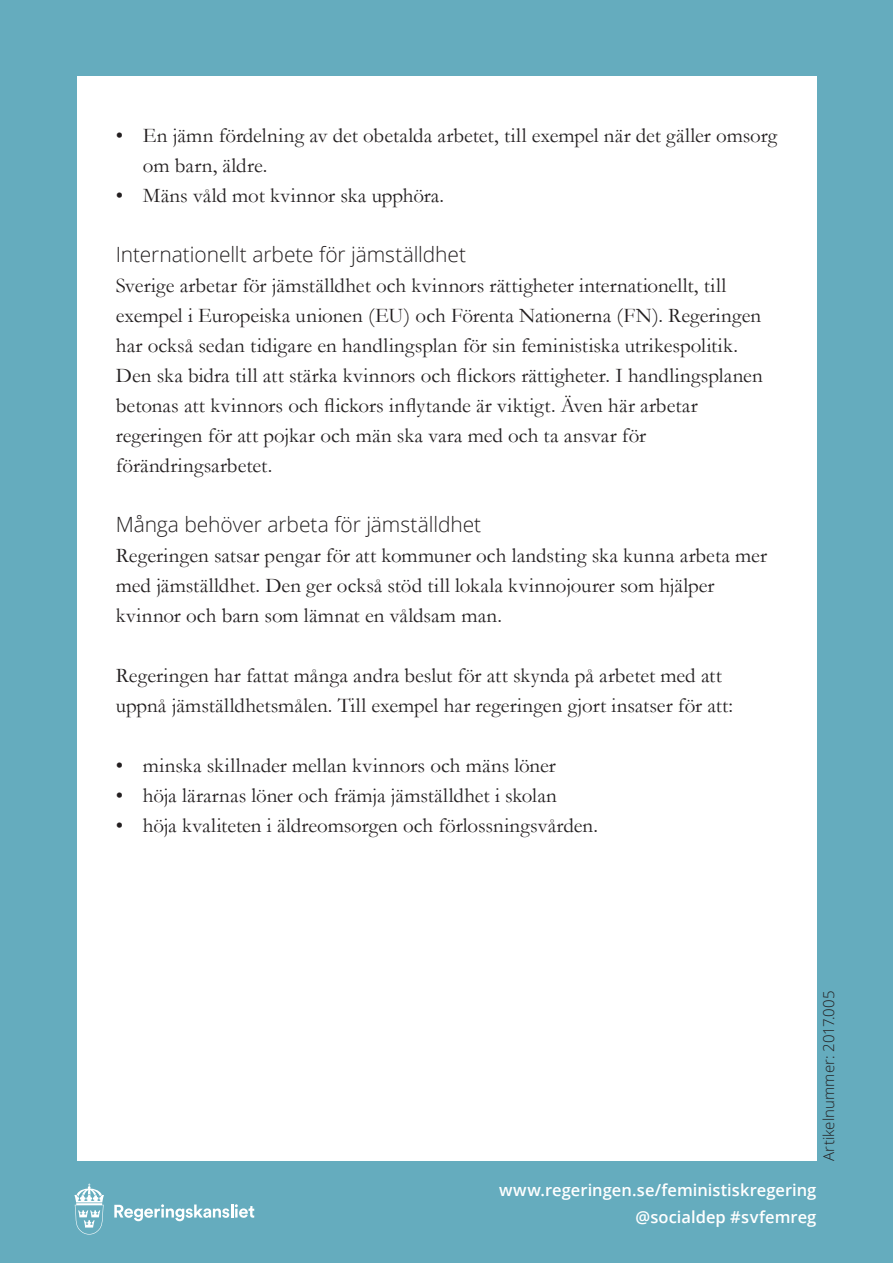
<style>
.page{position:relative;width:893px;height:1263px;background:#65acbe}
.page>*{position:absolute;margin:0;border:0;box-sizing:border-box;transform-origin:0 0}
.t1{font:21px/30px "Garamond";color:#231f20}
._6_informationstext{font:600 16.5px "Open Sans";letter-spacing:.005em;color:#fff}
._6_informationstext-2{font:300 15px "Open Sans";letter-spacing:.005em;color:#231f20}
.s1{font-family:"Open Sans";font-weight:300}
</style>
<div class="page">
<div style="left:77px;top:77px;width:739px;height:1084px;background:#fff"></div>
<svg style="left:74px;top:1183px;width:30px;height:51px"></svg>
<svg style="left:114px;top:1204px;width:140px;height:17px"></svg>
<p class="t1" style="left:143px;top:119px;width:636px;text-indent:-27px">• En jämn fördelning av det obetalda arbetet, till exempel när det gäller omsorg om barn, äldre.</p>
<p class="t1" style="left:116px;top:179px;width:330px">• Mäns våld mot kvinnor ska upphöra.</p>
<p class="t1" style="left:116px;top:239px;width:648px"><span class="s1">Internationellt arbete för jämställdhet<br></span>Sverige arbetar för jämställdhet och kvinnors rättigheter internationellt, till exempel i Europeiska unionen (EU) och Förenta Nationerna (FN). Regeringen har också sedan tidigare en handlingsplan för sin feministiska utrikespolitik.<br>Den ska bidra till att stärka kvinnors och flickors rättigheter. I handlingsplanen betonas att kvinnors och flickors inflytande är viktigt. Även här arbetar regeringen för att pojkar och män ska vara med och ta ansvar för förändringsarbetet.</p>
<p class="t1" style="left:116px;top:509px;width:653px"><span class="s1">Många behöver arbeta för jämställdhet<br></span>Regeringen satsar pengar för att kommuner och landsting ska kunna arbeta mer med jämställdhet. Den ger också stöd till lokala kvinnojourer som hjälper kvinnor och barn som lämnat en våldsam man.</p>
<p class="t1" style="left:116px;top:659px;width:619px">Regeringen har fattat många andra beslut för att skynda på arbetet med att uppnå jämställdhetsmålen. Till exempel har regeringen gjort insatser för att:</p>
<p class="t1" style="left:116px;top:749px;width:442px">• minska skillnader mellan kvinnors och mäns löner</p>
<p class="t1" style="left:116px;top:779px;width:443px">• höja lärarnas löner och främja jämställdhet i skolan</p>
<p class="t1" style="left:116px;top:809px;width:484px">• höja kvaliteten i äldreomsorgen och förlossningsvården.</p>
<p class="_6_informationstext-2" style="left:819px;top:1161px;width:172px;rotate:-90deg">Artikelnummer: 2017.005</p>
<p class="_6_informationstext" style="left:499px;top:1179px;width:319px">www.regeringen.se/feministiskregering</p>
<p class="_6_informationstext" style="left:636px;top:1206px;width:182px">@socialdep #svfemreg</p>
</div>
